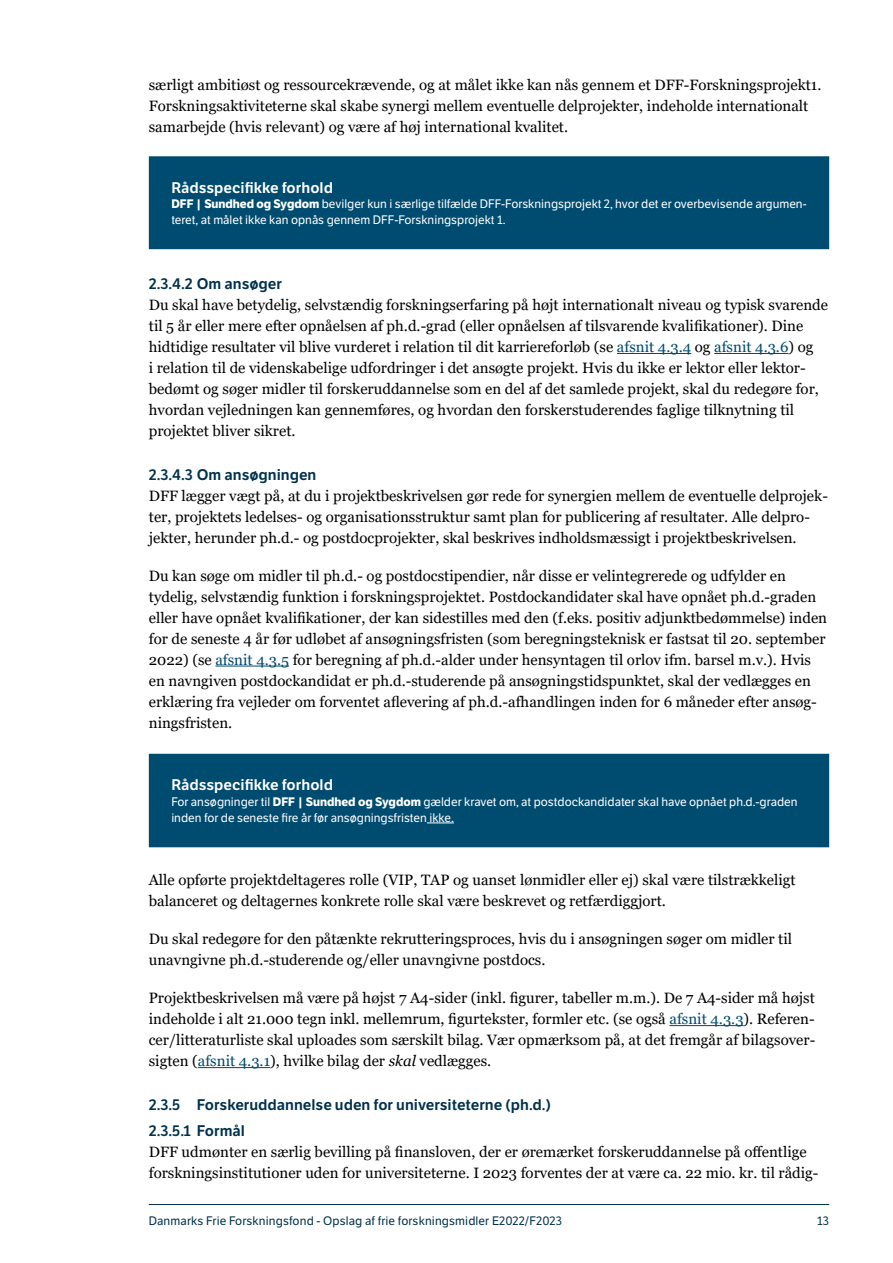
<style>
.page{position:relative;width:893px;height:1263px;background:#fff}
.page>*{position:absolute;margin:0;border:0;box-sizing:border-box;transform-origin:0 0}
.brød{font:15px/21px "Georgia";color:#000}
.Overkrift_3__H4_tag{font:15px "LFT Etica SB";color:#00324d}
.Overskrift_4__H5_tag{font:15px "LFT Etica SB";color:#00324d}
.Sub_head{font:15px "LFT Etica SB";color:#fff}
.box_txt{font:12px/15.8px "LFT Etica";color:#fff}
.t1{font:12px "LFT Etica";letter-spacing:.01em;color:#00324d}
.s1{font-weight:700}
.s2{color:#004b6d}
.s3{font-style:italic}
</style>
<div class="page">
<hr style="left:149px;top:1204px;width:680px;height:1px;background:#00324d">
<hr style="left:617px;top:353px;width:74px;height:1px;background:#004b6d">
<hr style="left:714px;top:353px;width:74px;height:1px;background:#004b6d">
<hr style="left:215px;top:666px;width:74px;height:1px;background:#004b6d">
<div style="left:160px;top:168px;width:658px;height:70px;background:#004c71"></div>
<div style="left:149px;top:156px;width:680px;height:93px;border:22px solid #004c71"></div>
<div style="left:160px;top:765px;width:658px;height:71px;background:#004c71"></div>
<svg style="left:427px;top:823px;width:27px;height:1px"></svg>
<div style="left:149px;top:754px;width:680px;height:93px;border:22px solid #004c71"></div>
<hr style="left:669px;top:1025px;width:75px;height:1px;background:#004b6d">
<hr style="left:198px;top:1067px;width:72px;height:1px;background:#004b6d">
<p class="brød" style="left:149px;top:74px;width:674px">særligt ambitiøst og ressourcekrævende, og at målet ikke kan nås gennem et DFF-Forskningsprojekt1.<br>Forskningsaktiviteterne skal skabe synergi mellem eventuelle delprojekter, indeholde internationalt samarbejde (hvis relevant) og være af høj international kvalitet.</p>
<p class="Sub_head" style="left:171px;top:178px;width:163px">Rådsspecifikke forhold</p>
<p class="box_txt" style="left:171px;top:197px;width:637px"><span class="s1">DFF | Sundhed og Sygdom</span> bevilger kun i særlige tilfælde DFF-Forskningsprojekt 2, hvor det er overbevisende argumen&shy;teret, at målet ikke kan opnås gennem DFF-Forskningsprojekt 1.</p>
<h5 class="Overskrift_4__H5_tag" style="left:149px;top:275px;width:135px">2.3.4.2 Om ansøger</h5>
<p class="brød" style="left:149px;top:295px;width:681px">Du skal have betydelig, selvstændig forskningserfaring på højt internationalt niveau og typisk svarende til 5 år eller mere efter opnåelsen af ph.d.-grad (eller opnåelsen af tilsvarende kvalifikationer). Dine hidtidige resultater vil blive vurderet i relation til dit karriereforløb (se <span class="s2">afsnit 4.3.4</span> og <span class="s2">afsnit 4.3.6</span>) og<br>i relation til de videnskabelige udfordringer i det ansøgte projekt. Hvis du ikke er lektor eller lektor&shy;bedømt og søger midler til forskeruddannelse som en del af det samlede projekt, skal du redegøre for, hvordan vejledningen kan gennemføres, og hvordan den forskerstuderendes faglige tilknytning til projektet bliver sikret.</p>
<h5 class="Overskrift_4__H5_tag" style="left:149px;top:465px;width:169px">2.3.4.3 Om ansøgningen</h5>
<p class="brød" style="left:149px;top:485px;width:681px">DFF lægger vægt på, at du i projektbeskrivelsen gør rede for synergien mellem de eventuelle delprojek&shy;ter, projektets ledelses- og organisationsstruktur samt plan for publicering af resultater. Alle delpro&shy;jekter, herunder ph.d.- og postdocprojekter, skal beskrives indholdsmæssigt i projektbeskrivelsen.</p>
<p class="brød" style="left:149px;top:565px;width:680px">Du kan søge om midler til ph.d.- og postdocstipendier, når disse er velintegrerede og udfylder en tydelig, selvstændig funktion i forskningsprojektet. Postdockandidater skal have opnået ph.d.-graden eller have opnået kvalifikationer, der kan sidestilles med den (f.eks. positiv adjunktbedømmelse) inden for de seneste 4 år før udløbet af ansøgningsfristen (som beregningsteknisk er fastsat til 20. september 2022) (se <span class="s2">afsnit 4.3.5</span> for beregning af ph.d.-alder under hensyntagen til orlov ifm. barsel m.v.). Hvis en navngiven postdockandidat er ph.d.-studerende på ansøgningstidspunktet, skal der vedlægges en erklæring fra vejleder om forventet aflevering af ph.d.-afhandlingen inden for 6 måneder efter ansøg&shy;ningsfristen.</p>
<p class="Sub_head" style="left:171px;top:776px;width:163px">Rådsspecifikke forhold</p>
<p class="box_txt" style="left:171px;top:794px;width:628px">For ansøgninger til <span class="s1">DFF | Sundhed og Sygdom</span> gælder kravet om, at postdockandidater skal have opnået ph.d.-graden inden for de seneste fire år før ansøgningsfristen ikke.</p>
<p class="brød" style="left:149px;top:870px;width:648px">Alle opførte projektdeltageres rolle (VIP, TAP og uanset lønmidler eller ej) skal være tilstrækkeligt balanceret og deltagernes konkrete rolle skal være beskrevet og retfærdiggjort.</p>
<p class="brød" style="left:149px;top:929px;width:645px">Du skal redegøre for den påtænkte rekrutteringsproces, hvis du i ansøgningen søger om midler til unavngivne ph.d.-studerende og/eller unavngivne postdocs.</p>
<p class="brød" style="left:149px;top:988px;width:668px;text-align:justify">Projektbeskrivelsen må være på højst 7 A4-sider (inkl. figurer, tabeller m.m.). De 7 A4-sider må højst indeholde i alt 21.000 tegn inkl. mellemrum, figurtekster, formler etc. (se også <span class="s2">afsnit 4.3.3</span>). Referen&shy;cer/litteraturliste skal uploades som særskilt bilag. Vær opmærksom på, at det fremgår af bilagsover&shy;sigten (<span class="s2">afsnit 4.3.1</span>), hvilke bilag der <span class="s3">skal</span> vedlægges.</p>
<h4 class="Overkrift_3__H4_tag" style="left:149px;top:1095px;width:404px">2.3.5 Forskeruddannelse uden for universiteterne (ph.d.)</h4>
<h5 class="Overskrift_4__H5_tag" style="left:149px;top:1122px;width:98px">2.3.5.1 Formål</h5>
<p class="brød" style="left:149px;top:1142px;width:671px">DFF udmønter en særlig bevilling på finansloven, der er øremærket forskeruddannelse på offentlige forskningsinstitutioner uden for universiteterne. I 2023 forventes der at være ca. 22 mio. kr. til rådig-</p>
<p class="t1" style="left:149px;top:1214px;width:415px">Danmarks Frie Forskningsfond - Opslag af frie forskningsmidler E2022/F2023</p>
<p class="t1" style="left:817px;top:1214px;width:13px">13</p>
</div>
